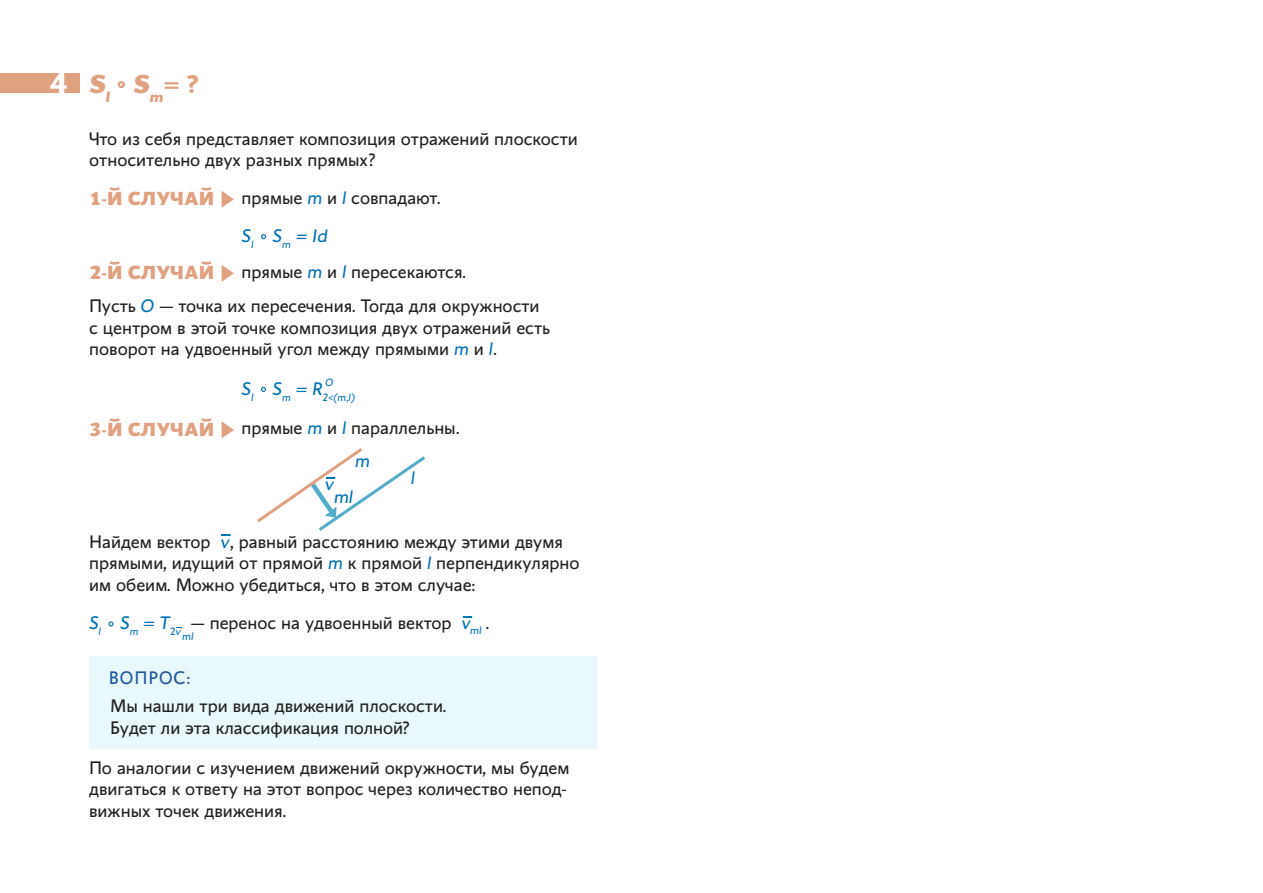
<style>
.page{position:relative;width:1263px;height:893px;background:#fff}
.page>*{position:absolute;margin:0;border:0;box-sizing:border-box;transform-origin:0 0}
.t1{font:italic 800 25.65px "Conqueror Sans";color:#e0a180}
.t2{font:800 18.75px "Conqueror Sans";color:#e0a180}
.t3{font:18px/21.6px "Conqueror Sans";color:#222221}
.t4{font:italic 18px "Conqueror Sans";color:#0073b6}
.t5{font:18px "Conqueror Sans";letter-spacing:.05em;color:#2259a1}
.t6{font:italic 10.8px "Conqueror Sans";color:#0073b6}
.t7{font:italic 10.5px "Conqueror Sans";color:#0073b6}
.s1{font-weight:700;font-style:normal;font-size:29.4px;color:#fff}
.s2{font-style:normal}
.s3{font-style:italic;color:#0073b6}
</style>
<div class="page">
<div style="left:0;top:74px;width:80px;height:19px;background:#e0a180"></div>
<div style="left:89px;top:656px;width:508px;height:93px;background:#e9f8fa"></div>
<svg style="left:222px;top:191px;width:12px;height:17px"></svg>
<svg style="left:222px;top:265px;width:12px;height:17px"></svg>
<svg style="left:222px;top:421px;width:12px;height:17px"></svg>
<svg style="left:261px;top:234px;width:5px;height:5px"></svg>
<svg style="left:261px;top:387px;width:5px;height:5px"></svg>
<svg style="left:108px;top:621px;width:5px;height:5px"></svg>
<div style="left:118px;top:81px;width:7px;height:7px;border:2px solid #e0a180;border-radius:50%"></div>
<svg style="left:257px;top:448px;width:168px;height:83px"></svg>
<svg style="left:221px;top:534px;width:10px;height:2px"></svg>
<svg style="left:463px;top:616px;width:10px;height:2px"></svg>
<h1 class="t1" style="left:50px;top:68px;width:151px"><span class="s1">4</span> S<sub>l</sub> S<sub>m</sub><span class="s2">= ?</span></h1>
<p class="t3" style="left:89px;top:128px;width:490px">Что из себя представляет композиция отражений плоскости относительно двух разных прямых?</p>
<p class="t2" style="left:89px;top:187px;width:127px">1-Й СЛУЧАЙ</p>
<p class="t3" style="left:241px;top:187px;width:201px">прямые <span class="s3">m</span> и <span class="s3">l</span> совпадают.</p>
<p class="t4" style="left:241px;top:226px;width:88px">S<sub>l</sub> S<sub>m</sub> = Id</p>
<p class="t2" style="left:89px;top:261px;width:127px">2-Й СЛУЧАЙ</p>
<p class="t3" style="left:241px;top:261px;width:226px">прямые <span class="s3">m</span> и <span class="s3">l</span> пересекаются.</p>
<p class="t3" style="left:89px;top:295px;width:462px">Пусть <span class="s3">O</span> — точка их пересечения. Тогда для окружности с центром в этой точке композиция двух отражений есть поворот на удвоенный угол между прямыми <span class="s3">m</span> и <span class="s3">l</span>.</p>
<p class="t7" style="left:325px;top:376px;width:9px">O</p>
<p class="t7" style="left:241px;top:391px;width:115px"><sup>S</sup>l <sup>S</sup>m <sup>=</sup> <sup>R</sup>2&lt;(m,l)</p>
<p class="t2" style="left:89px;top:418px;width:127px">3-Й СЛУЧАЙ</p>
<p class="t3" style="left:241px;top:418px;width:220px">прямые <span class="s3">m</span> и <span class="s3">l</span> параллельны.</p>
<p class="t4" style="left:355px;top:450px;width:16px">m</p>
<p class="t4" style="left:325px;top:473px;width:11px">v</p>
<p class="t4" style="left:334px;top:486px;width:21px">ml</p>
<p class="t4" style="left:411px;top:467px;width:6px">l</p>
<p class="t3" style="left:89px;top:531px;width:492px">Найдем вектор <span class="s3">v</span>, равный расстоянию между этими двумя прямыми, идущий от прямой <span class="s3">m</span> к прямой <span class="s3">l</span> перпендикулярно им обеим. Можно убедиться, что в этом случае:</p>
<p class="t3" style="left:89px;top:613px;width:402px"><span class="s3">S</span><sub>l</sub> <span class="s3">S</span><sub>m</sub> <span class="s3">= T</span><sub>2</sub><sub>v</sub> — перенос на удвоенный вектор <span class="s3">v</span> .</p>
<p class="t6" style="left:470px;top:624px;width:13px">ml</p>
<p class="t6" style="left:182px;top:630px;width:13px">ml</p>
<p class="t5" style="left:109px;top:668px;width:83px">ВОПРОС:</p>
<p class="t3" style="left:110px;top:696px;width:338px">Мы нашли три вида движений плоскости.<br>Будет ли эта классификация полной?</p>
<p class="t3" style="left:89px;top:757px;width:482px">По аналогии с изучением движений окружности, мы будем двигаться к ответу на этот вопрос через количество непод&shy;вижных точек движения.</p>
</div>
